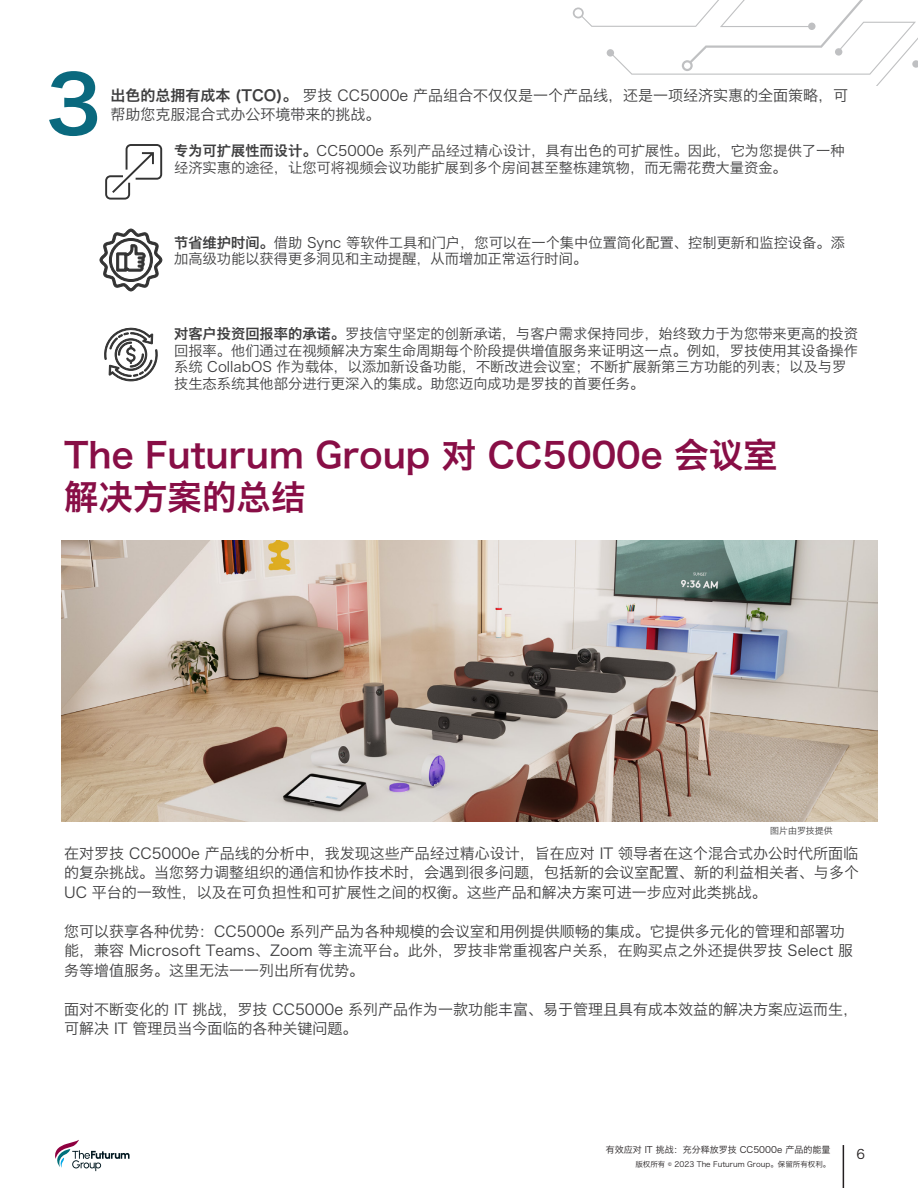
<style>
.page{position:relative;width:918px;height:1188px;background:#fff}
.page>*{position:absolute;margin:0;border:0;box-sizing:border-box;transform-origin:0 0}
.footnote{font:78px "Hiragino Sans GB W6";color:#0a697e}
.WH_Introduction_Head{font:34.5px/41.4px "Hiragino Sans GB W6";color:#880e46}
.footnote-2{font:15px/19.5px "Hiragino Sans GB W3";color:#3e3e3f}
.footnote-3{font:14.25px/16.5px "Hiragino Sans GB W3";color:#3e3e3f}
.t1{font:13.05px "Hiragino Sans GB W3";color:#231f20}
.t2{font:9px "Hiragino Sans GB W3";color:#231f20}
.footnote-4{font:8.85px "Hiragino Sans GB W3";color:#3e3e3f}
.t3{font:7.5px "Hiragino Sans GB W3";color:#231f20}
.s1{font-family:"Hiragino Sans GB W6"}
</style>
<div class="page">
<svg style="left:573px;top:0;width:345px;height:85px"></svg>
<svg style="left:55px;top:1140px;width:75px;height:31px"></svg>
<svg style="left:105px;top:144px;width:57px;height:56px"></svg>
<svg style="left:99px;top:228px;width:63px;height:64px"></svg>
<svg style="left:104px;top:327px;width:54px;height:55px"></svg>
<img style="left:62px;top:541px;width:815px;height:280px">
<hr style="left:843px;top:1145px;width:1px;height:43px;background:#231f20">
<p class="footnote" style="left:46px;top:53px;width:57px">3</p>
<p class="footnote-2" style="left:110px;top:85px;width:739px"><span class="s1">出色的总拥有成本 (TCO)。</span>罗技 CC5000e 产品组合不仅仅是一个产品线，还是一项经济实惠的全面策略，可帮助您克服混合式办公环境带来的挑战。</p>
<p class="footnote-3" style="left:174px;top:142px;width:672px"><span class="s1">专为可扩展性而设计。</span>CC5000e 系列产品经过精心设计，具有出色的可扩展性。因此，它为您提供了一种经济实惠的途径，让您可将视频会议功能扩展到多个房间甚至整栋建筑物，而无需花费大量资金。</p>
<p class="footnote-3" style="left:174px;top:234px;width:672px"><span class="s1">节省维护时间。</span>借助 Sync 等软件工具和门户，您可以在一个集中位置简化配置、控制更新和监控设备。添加高级功能以获得更多洞见和主动提醒，从而增加正常运行时间。</p>
<p class="footnote-3" style="left:174px;top:325px;width:685px"><span class="s1">对客户投资回报率的承诺。</span>罗技信守坚定的创新承诺，与客户需求保持同步，始终致力于为您带来更高的投资回报率。他们通过在视频解决方案生命周期每个阶段提供增值服务来证明这一点。例如，罗技使用其设备操作系统 CollabOS 作为载体，以添加新设备功能，不断改进会议室；不断扩展新第三方功能的列表；以及与罗技生态系统其他部分进行更深入的集成。助您迈向成功是罗技的首要任务。</p>
<p class="WH_Introduction_Head" style="left:64px;top:433px;width:715px">The Futurum Group 对 CC5000e 会议室解决方案的总结</p>
<p class="footnote-4" style="left:770px;top:825px;width:64px">图片由罗技提供</p>
<p class="footnote-2" style="left:64px;top:843px;width:797px;text-align:justify">在对罗技 CC5000e 产品线的分析中，我发现这些产品经过精心设计，旨在应对 IT 领导者在这个混合式办公时代所面临的复杂挑战。当您努力调整组织的通信和协作技术时，会遇到很多问题，包括新的会议室配置、新的利益相关者、与多个UC 平台的一致性，以及在可负担性和可扩展性之间的权衡。这些产品和解决方案可进一步应对此类挑战。</p>
<p class="footnote-2" style="left:64px;top:921px;width:791px">您可以获享各种优势：CC5000e 系列产品为各种规模的会议室和用例提供顺畅的集成。它提供多元化的管理和部署功能，兼容 Microsoft Teams、Zoom 等主流平台。此外，罗技非常重视客户关系，在购买点之外还提供罗技 Select 服务等增值服务。这里无法一一列出所有优势。</p>
<p class="footnote-2" style="left:64px;top:999px;width:796px">面对不断变化的 IT 挑战，罗技 CC5000e 系列产品作为一款功能丰富、易于管理且具有成本效益的解决方案应运而生，可解决 IT 管理员当今面临的各种关键问题。</p>
<p class="t2" style="left:606px;top:1144px;width:226px">有效应对 IT 挑战：充分释放罗技 CC5000e 产品的能量</p>
<p class="t1" style="left:856px;top:1146px;width:10px">6</p>
<p class="t3" style="left:635px;top:1159px;width:197px">版权所有 © 2023 The Futurum Group。保留所有权利。</p>
</div>
